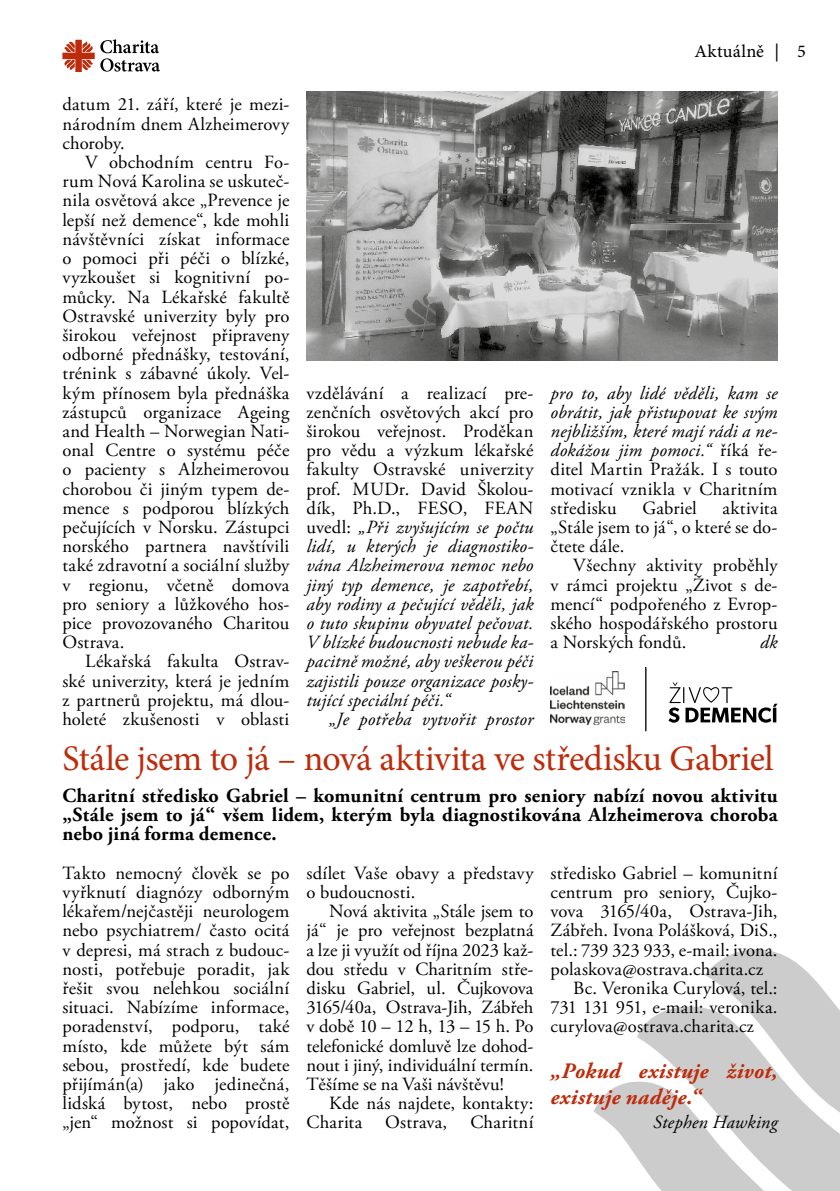
<style>
.page{position:relative;width:840px;height:1191px;background:#fff}
.page>*{position:absolute;margin:0;border:0;box-sizing:border-box;transform-origin:0 0}
.t1{font:36px "Minion Pro";letter-spacing:-.015em;color:#bd2b0b}
.t2{font:italic 700 22px/26px "Adobe Garamond Pro";letter-spacing:.02em;color:#bd2b0b}
.t3{font:700 20px/19.2px "Adobe Garamond Pro";letter-spacing:.01em;color:#000;text-align:justify}
.t4{font:18.6px/19.2px "Adobe Garamond Pro";letter-spacing:.01em;color:#000;text-align:justify}
.t5{font:italic 18.6px/19.2px "Adobe Garamond Pro";letter-spacing:.01em;color:#000;text-align:justify}
.t6{font:18px "Minion Pro Capt";letter-spacing:.015em;color:#000}
.s1{font-style:normal}
</style>
<div class="page">
<svg style="left:62px;top:39px;width:98px;height:33px"></svg>
<svg style="left:593px;top:949px;width:246px;height:242px"></svg>
<img style="left:306px;top:91px;width:471px;height:269px">
<svg style="left:668px;top:682px;width:109px;height:40px"></svg>
<img style="left:550px;top:672px;width:74px;height:52px">
<div style="left:645px;top:667px;width:1px;height:64px;border:1px solid #2b2929"></div>
<p class="t6" style="left:694px;top:39px;width:71px">Aktuálně</p>
<p class="t6" style="left:774px;top:39px;width:33px">| 5</p>
<p class="t4" style="left:62px;top:96px;width:228px">datum 21. září, které je mezi&shy;národním dnem Alzheimerovy choroby.</p>
<p class="t4" style="left:62px;top:153px;width:228px;text-indent:23px">V obchodním centru Fo&shy;rum Nová Karolina se uskuteč&shy;nila osvětová akce „Prevence je lepší než demence“, kde mohli návštěvníci získat informace o pomoci při péči o blízké, vyzkoušet si kognitivní po&shy;můcky. Na Lékařské fakultě Ostravské univerzity byly pro širokou veřejnost připraveny odborné přednášky, testování, trénink s zábavné úkoly. Vel&shy;kým přínosem byla přednáška zástupců organizace Ageing and Health – Norwegian Nati&shy;onal Centre o systému péče o pacienty s Alzheimerovou chorobou či jiným typem de&shy;mence s podporou blízkých pečujících v Norsku. Zástupci norského partnera navštívili také zdravotní a sociální služby v regionu, včetně domova pro seniory a lůžkového hos&shy;pice provozovaného Charitou Ostrava.</p>
<p class="t4" style="left:62px;top:652px;width:228px;text-indent:23px">Lékařská fakulta Ostrav&shy;ské univerzity, která je jedním z partnerů projektu, má dlou&shy;holeté zkušenosti v oblasti</p>
<p class="t5" style="left:306px;top:383px;width:228px"><span class="s1">vzdělávání a realizací pre&shy;zenčních osvětových akcí pro širokou veřejnost. Proděkan pro vědu a výzkum lékařské fakulty Ostravské univerzity prof. MUDr. David Školou&shy;dík, Ph.D., FESO, FEAN uvedl:</span> „Při zvyšujícím se počtu lidí, u kterých je diagnostiko&shy;vána Alzheimerova nemoc nebo jiný typ demence, je zapotřebí, aby rodiny a pečující věděli, jak o tuto skupinu obyvatel pečovat.<br>V blízké budoucnosti nebude ka&shy;pacitně možné, aby veškerou péči zajistili pouze organizace posky&shy;tující speciální péči.“</p>
<p class="t5" style="left:329px;top:710px;width:206px">„Je potřeba vytvořit prostor</p>
<p class="t5" style="left:550px;top:383px;width:228px">pro to, aby lidé věděli, kam se obrátit, jak přistupovat ke svým nejbližším, které mají rádi a ne&shy;dokážou jim pomoci.“ <span class="s1">říká ře&shy;ditel Martin Pražák. I s touto motivací vznikla v Charitním středisku</span></p>
<p class="t4" style="left:550px;top:499px;width:228px;text-indent:172px">aktivita „Stále jsem to já“, o které se do&shy;čtete dále.</p>
<p class="t4" style="left:550px;top:556px;width:228px;text-indent:23px">Všechny aktivity proběhly v rámci projektu „Život s de&shy;mencí“ podpořeného z Evrop&shy;ského hospodářského prostoru a Norských fondů.</p>
<p class="t4" style="left:642px;top:499px;width:56px">Gabriel</p>
<p class="t5" style="left:759px;top:633px;width:19px">dk</p>
<h1 class="t1" style="left:62px;top:735px;width:712px">Stále jsem to já – nová aktivita ve středisku Gabriel</h1>
<p class="t3" style="left:62px;top:786px;width:716px">Charitní středisko Gabriel – komunitní centrum pro seniory nabízí novou aktivitu „Stále jsem to já“ všem lidem, kterým byla diagnostikována Alzheimerova choroba nebo jiná forma demence.</p>
<p class="t4" style="left:62px;top:864px;width:228px">Takto nemocný člověk se po vyřknutí diagnózy odborným lékařem/nejčastěji neurologem nebo psychiatrem/ často ocitá v depresi, má strach z budouc&shy;nosti, potřebuje poradit, jak řešit svou nelehkou sociální situaci. Nabízíme informace, poradenství, podporu, také místo, kde můžete být sám sebou, prostředí, kde budete přijímán(a) jako jedinečná, lidská bytost, nebo prostě „jen“ možnost si popovídat,</p>
<p class="t4" style="left:306px;top:864px;width:228px">sdílet Vaše obavy a představy o budoucnosti.</p>
<p class="t4" style="left:550px;top:864px;width:228px">středisko Gabriel – komunitní</p>
<p class="t4" style="left:550px;top:883px;width:228px">centrum pro seniory, Čujko-</p>
<p class="t4" style="left:550px;top:902px;width:228px">vova 3165/40a, Ostrava-Jih,</p>
<p class="t4" style="left:550px;top:921px;width:228px">Zábřeh. Ivona Polášková, DiS.,</p>
<p class="t4" style="left:550px;top:940px;width:228px">tel.: 739 323 933, e-mail: ivona.</p>
<p class="t4" style="left:550px;top:960px;width:214px">polaskova@ostrava.charita.cz</p>
<p class="t4" style="left:573px;top:979px;width:206px">Bc. Veronika Curylová, tel.:</p>
<p class="t4" style="left:550px;top:998px;width:228px">731 131 951, e-mail: veronika.</p>
<p class="t4" style="left:550px;top:1017px;width:205px">curylova@ostrava.charita.cz</p>
<p class="t2" style="left:550px;top:1058px;width:228px">„Pokud existuje život, existuje naděje.“</p>
<p class="t5" style="left:652px;top:1113px;width:126px">Stephen Hawking</p>
<p class="t4" style="left:306px;top:902px;width:228px;text-indent:23px">Nová aktivita „Stále jsem to já“ je pro veřejnost bezplatná a lze ji využít od října 2023 kaž&shy;dou středu v Charitním stře&shy;disku Gabriel, ul. Čujkovova 3165/40a, Ostrava-Jih, Zábřeh v době 10 – 12 h, 13 – 15 h. Po telefonické domluvě lze dohod&shy;nout i jiný, individuální termín.<br>Těšíme se na Vaši návštěvu!</p>
<p class="t4" style="left:306px;top:1094px;width:228px;text-align:right">Kde nás najdete, kontakty:<br>Charita Ostrava, Charitní</p>
</div>
